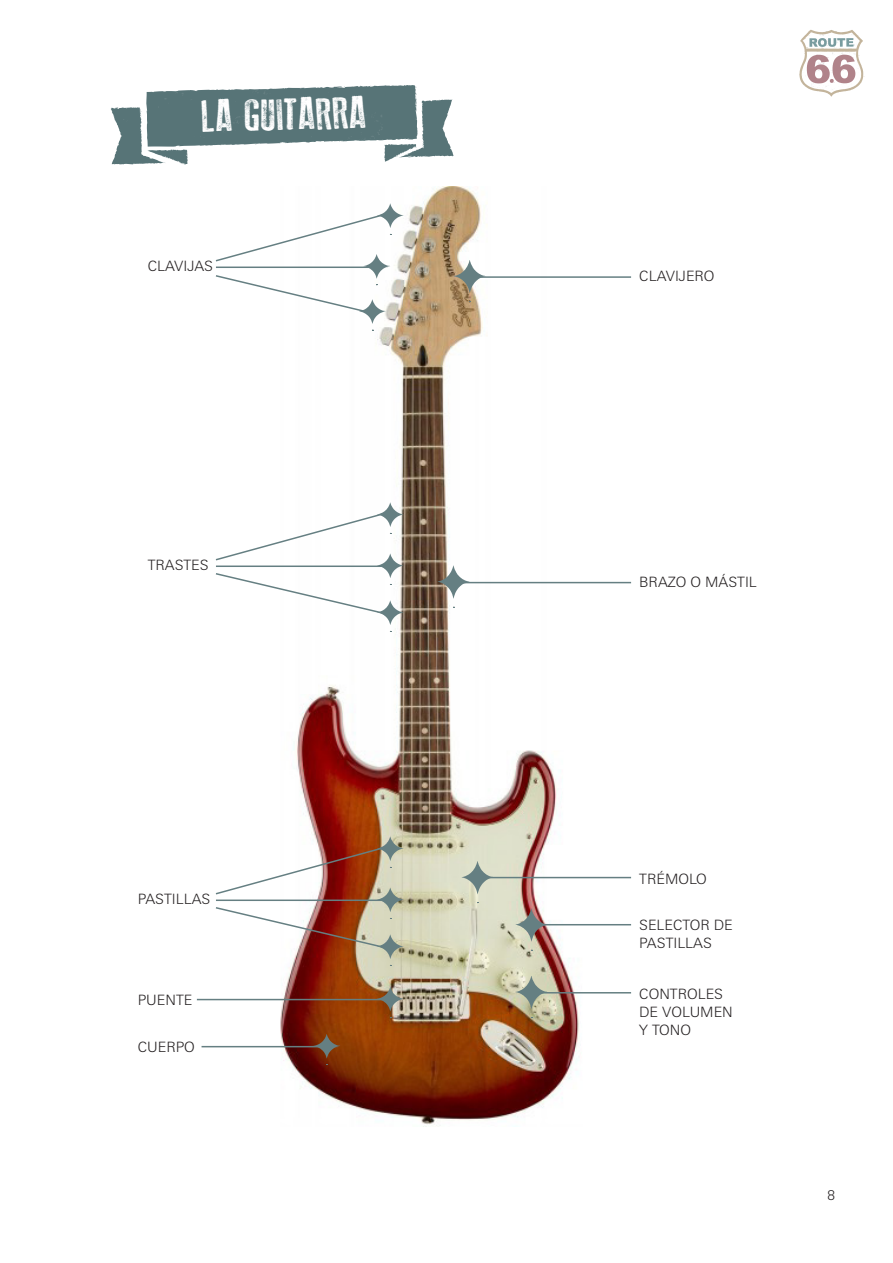
<style>
.page{position:relative;width:893px;height:1263px;background:#fff}
.page>*{position:absolute;margin:0;border:0;box-sizing:border-box;transform-origin:0 0}
.t1{font:45px "Old Press";color:#fff}
.t2{font:300 14.25px/18px "Linotype Univers Basic";color:#231f20}
.t3{font:300 13.5px "Linotype Univers Basic";color:#231f20}
</style>
<div class="page">
<svg style="left:799px;top:30px;width:64px;height:67px"></svg>
<svg style="left:111px;top:85px;width:343px;height:80px"></svg>
<img style="left:196px;top:186px;width:436px;height:939px">
<hr style="left:202px;top:1046px;width:125px;height:1px;background:#657f82">
<hr style="left:197px;top:999px;width:193px;height:1px;background:#657f82">
<hr style="left:531px;top:992px;width:100px;height:1px;background:#657f82">
<hr style="left:531px;top:924px;width:100px;height:1px;background:#657f82">
<hr style="left:478px;top:877px;width:153px;height:1px;background:#657f82">
<hr style="left:460px;top:582px;width:171px;height:1px;background:#657f82">
<hr style="left:460px;top:276px;width:171px;height:2px;background:#657f82">
<svg style="left:214px;top:836px;width:190px;height:129px"></svg>
<svg style="left:214px;top:502px;width:190px;height:129px"></svg>
<svg style="left:214px;top:203px;width:190px;height:127px"></svg>
<svg style="left:313px;top:1034px;width:27px;height:31px"></svg>
<svg style="left:377px;top:987px;width:27px;height:31px"></svg>
<svg style="left:515px;top:976px;width:33px;height:42px"></svg>
<svg style="left:515px;top:908px;width:33px;height:42px"></svg>
<svg style="left:461px;top:861px;width:33px;height:42px"></svg>
<svg style="left:437px;top:565px;width:33px;height:42px"></svg>
<svg style="left:454px;top:260px;width:32px;height:42px"></svg>
<h1 class="t1" style="left:201px;top:91px;width:167px;rotate:-1deg">LA GUITARRA</h1>
<p class="t2" style="left:148px;top:257px;width:67px">CLAVIJAS</p>
<p class="t2" style="left:148px;top:556px;width:62px">TRASTES</p>
<p class="t2" style="left:639px;top:267px;width:77px">CLAVIJERO</p>
<p class="t2" style="left:639px;top:572px;width:119px">BRAZO O MÁSTIL</p>
<p class="t2" style="left:138px;top:890px;width:74px">PASTILLAS</p>
<p class="t2" style="left:639px;top:870px;width:69px">TRÉMOLO</p>
<p class="t2" style="left:639px;top:915px;width:95px">SELECTOR DE<br>PASTILLAS</p>
<p class="t2" style="left:138px;top:991px;width:56px">PUENTE</p>
<p class="t2" style="left:639px;top:985px;width:95px">CONTROLES<br>DE VOLUMEN<br>Y TONO</p>
<p class="t2" style="left:138px;top:1038px;width:59px">CUERPO</p>
<p class="t3" style="left:828px;top:1187px;width:9px">8</p>
</div>
